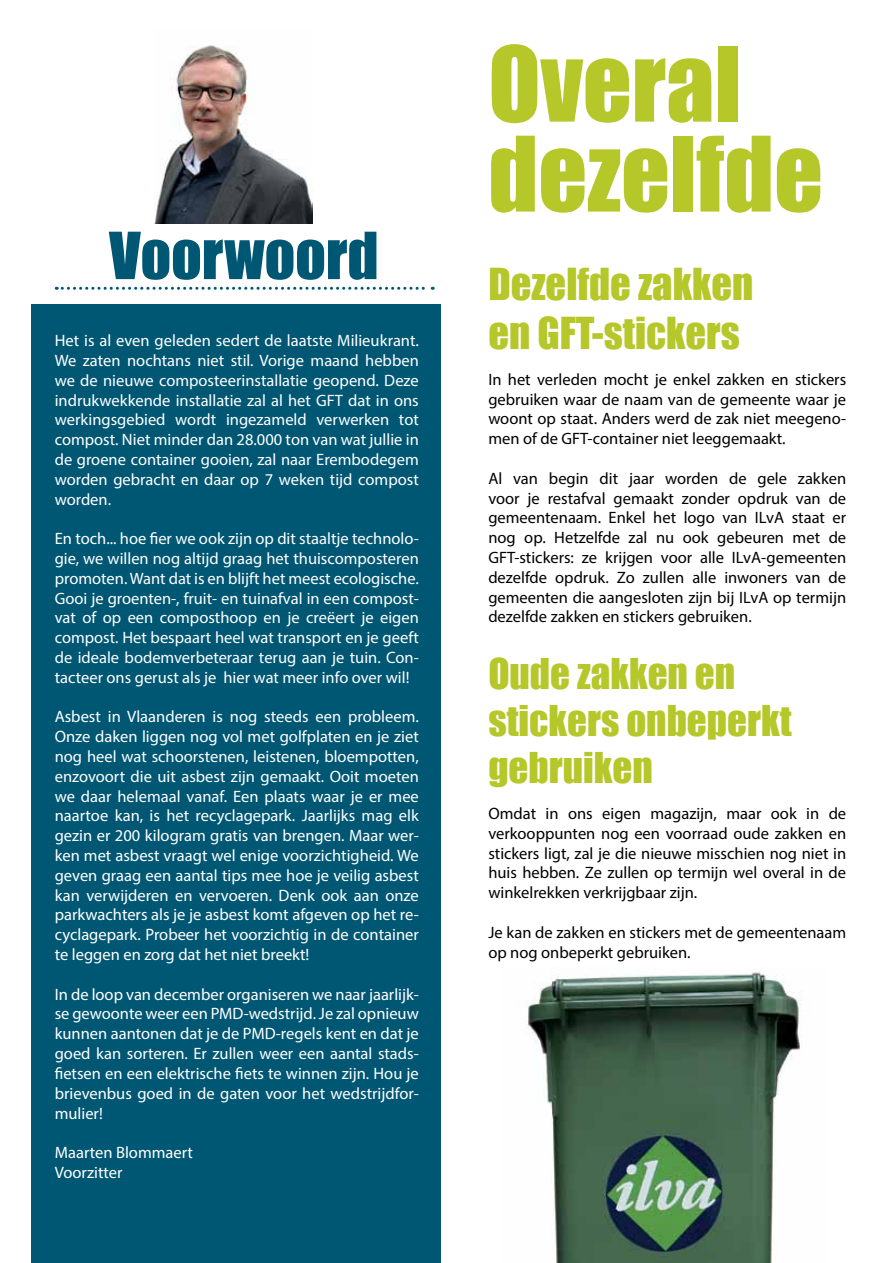
<style>
.page{position:relative;width:893px;height:1263px;background:#fff}
.page>*{position:absolute;margin:0;border:0;box-sizing:border-box;transform-origin:0 0}
.t1{font:96px/90px "Impact";color:#b5c729}
.t2{font:60px "Impact";color:#005774}
.t3{font:40.5px/48.6px "Impact";color:#b5c729}
.t4{font:39px/46.8px "Impact";color:#b5c729}
.t5{font:16.5px/19.8px "Myriad Pro";color:#fff;text-align:justify}
.t6{font:16.5px/19.8px "Myriad Pro";color:#000;text-align:justify}
</style>
<div class="page">
<div style="left:32px;top:305px;width:409px;height:958px;background:#005774"></div>
<img style="left:154px;top:45px;width:158px;height:179px">
<svg style="left:56px;top:287px;width:377px;height:3px"></svg>
<img style="left:526px;top:971px;width:276px;height:292px">
<h2 class="t2" style="left:109px;top:209px;width:271px">Voorwoord</h2>
<p class="t5" style="left:55px;top:330px;width:366px">Het is al even geleden sedert de laatste Milieukrant.<br>We zaten nochtans niet stil. Vorige maand hebben we de nieuwe composteerinstallatie geopend. Deze indrukwekkende installatie zal al het GFT dat in ons werkingsgebied wordt ingezameld verwerken tot compost. Niet minder dan 28.000 ton van wat jullie in de groene container gooien, zal naar Erembodegem worden gebracht en daar op 7 weken tijd compost worden.</p>
<p class="t5" style="left:55px;top:528px;width:366px">En toch... hoe fier we ook zijn op dit staaltje technolo&shy;gie, we willen nog altijd graag het thuiscomposteren promoten. Want dat is en blijft het meest ecologische.<br>Gooi je groenten-, fruit- en tuinafval in een compost&shy;vat of op een composthoop en je creëert je eigen compost. Het bespaart heel wat transport en je geeft de ideale bodemverbeteraar terug aan je tuin. Con&shy;tacteer ons gerust als je hier wat meer info over wil!</p>
<p class="t5" style="left:55px;top:707px;width:366px">Asbest in Vlaanderen is nog steeds een probleem.<br>Onze daken liggen nog vol met golfplaten en je ziet nog heel wat schoorstenen, leistenen, bloempotten, enzovoort die uit asbest zijn gemaakt. Ooit moeten we daar helemaal vanaf. Een plaats waar je er mee naartoe kan, is het recyclagepark. Jaarlijks mag elk gezin er 200 kilogram gratis van brengen. Maar wer&shy;ken met asbest vraagt wel enige voorzichtigheid. We geven graag een aantal tips mee hoe je veilig asbest kan verwijderen en vervoeren. Denk ook aan onze parkwachters als je je asbest komt afgeven op het re&shy;cyclagepark. Probeer het voorzichtig in de container te leggen en zorg dat het niet breekt!</p>
<p class="t5" style="left:55px;top:984px;width:366px">In de loop van december organiseren we naar jaarlijk&shy;se gewoonte weer een PMD-wedstrijd. Je zal opnieuw kunnen aantonen dat je de PMD-regels kent en dat je goed kan sorteren. Er zullen weer een aantal stads&shy;fietsen en een elektrische fiets te winnen zijn. Hou je brievenbus goed in de gaten voor het wedstrijdfor&shy;mulier!</p>
<p class="t5" style="left:55px;top:1142px;width:140px">Maarten Blommaert<br>Voorzitter</p>
<h1 class="t1" style="left:488px;top:36px;width:336px">Overal dezelfde</h1>
<h3 class="t3" style="left:488px;top:259px;width:266px">Dezelfde zakken en GFT-stickers</h3>
<p class="t6" style="left:488px;top:369px;width:359px">In het verleden mocht je enkel zakken en stickers gebruiken waar de naam van de gemeente waar je woont op staat. Anders werd de zak niet meegeno&shy;men of de GFT-container niet leeggemaakt.</p>
<p class="t6" style="left:488px;top:468px;width:359px">Al van begin dit jaar worden de gele zakken voor je restafval gemaakt zonder opdruk van de gemeentenaam. Enkel het logo van ILvA staat er nog op. Hetzelfde zal nu ook gebeuren met de GFT-stickers: ze krijgen voor alle ILvA-gemeenten dezelfde opdruk. Zo zullen alle inwoners van de gemeenten die aangesloten zijn bij ILvA op termijn dezelfde zakken en stickers gebruiken.</p>
<h3 class="t4" style="left:488px;top:649px;width:305px">Oude zakken en stickers onbeperkt gebruiken</h3>
<p class="t6" style="left:488px;top:803px;width:359px">Omdat in ons eigen magazijn, maar ook in de verkooppunten nog een voorraad oude zakken en stickers ligt, zal je die nieuwe misschien nog niet in huis hebben. Ze zullen op termijn wel overal in de winkelrekken verkrijgbaar zijn.</p>
<p class="t6" style="left:488px;top:922px;width:359px">Je kan de zakken en stickers met de gemeentenaam op nog onbeperkt gebruiken.</p>
</div>
